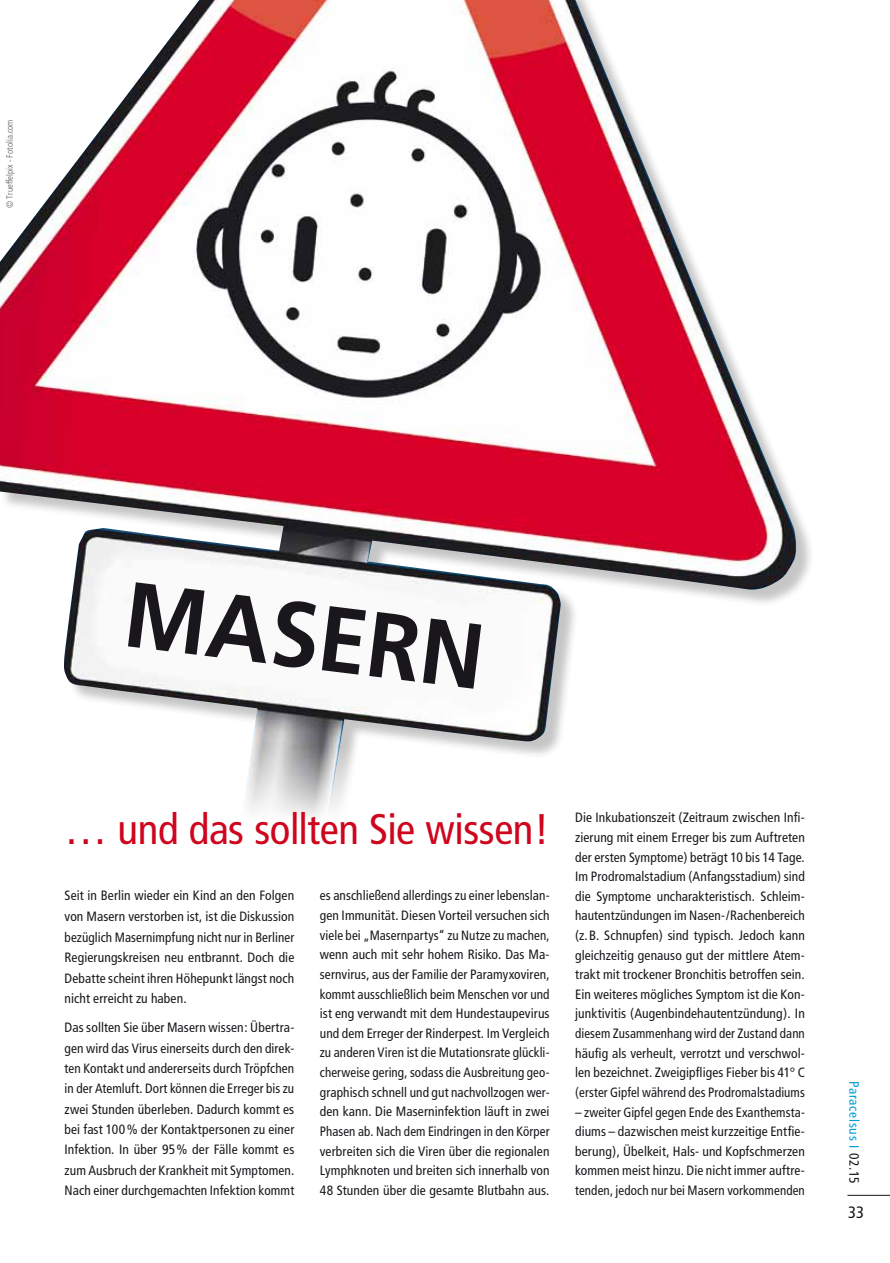
<style>
.page{position:relative;width:890px;height:1263px;background:#fff}
.page>*{position:absolute;margin:0;border:0;box-sizing:border-box;transform-origin:0 0}
.t1{font:700 92.4px "Frutiger";color:#1a171c;scale:.96 1}
.t2{font:condensed 42.75px "Frutiger";letter-spacing:-.01em;color:#ce051d}
.t3{font:condensed 16.5px "Frutiger";color:#1a171c}
.t4{font:condensed 13.5px/19.6px "Frutiger";letter-spacing:.01em;color:#1a171c;text-align:justify}
.t5{font:condensed 13.5px/19.6px "Frutiger";letter-spacing:.01em;color:#1a171c;text-align:justify;scale:.96 1}
.t6{font:condensed 13.5px "Frutiger";letter-spacing:.05em;color:#009dd6}
.t7{font:300 condensed 9px "Frutiger";color:#58585a}
.s1{color:#1a171c}
</style>
<div class="page">
<img style="left:0;top:0;width:796px;height:755px">
<svg style="left:178px;top:724px;width:227px;height:92px"></svg>
<hr style="left:847px;top:1195px;width:42px;height:1px;background:#1a171c">
<p class="t7" style="left:5px;top:208px;width:90px;rotate:-90deg">© Trueffelpix - Fotolia.com</p>
<h1 class="t1" style="left:131px;top:560px;width:378px;rotate:7deg">MASERN</h1>
<h2 class="t2" style="left:65px;top:804px;width:486px">… und das sollten Sie wissen!</h2>
<p class="t4" style="left:65px;top:885px;width:231px;line-height:20.7px">Seit in Berlin wieder ein Kind an den Folgen von Masern verstorben ist, ist die Diskussion bezüglich Masernimpfung nicht nur in Berliner Regierungskreisen neu entbrannt. Doch die Debatte scheint ihren Höhepunkt längst noch nicht erreicht zu haben.</p>
<p class="t4" style="left:65px;top:1017px;width:231px;line-height:20.4px">Das sollten Sie über Masern wissen: Übertra&shy;gen wird das Virus einerseits durch den direk&shy;ten Kontakt und andererseits durch Tröpfchen in der Atemluft. Dort können die Erreger bis zu zwei Stunden überleben. Dadurch kommt es bei fast 100% der Kontaktpersonen zu einer Infektion. In über 95% der Fälle kommt es zum Ausbruch der Krankheit mit Symptomen.<br>Nach einer durchgemachten Infektion kommt</p>
<p class="t4" style="left:320px;top:886px;width:231px">es anschließend allerdings zu einer lebenslan&shy;gen Immunität. Diesen Vorteil versuchen sich viele bei „Masernpartys“ zu Nutze zu machen, wenn auch mit sehr hohem Risiko. Das Ma&shy;sernvirus, aus der Familie der Paramyxoviren, kommt ausschließlich beim Menschen vor und ist eng verwandt mit dem Hundestaupevirus und dem Erreger der Rinderpest. Im Vergleich zu anderen Viren ist die Mutationsrate glückli&shy;cherweise gering, sodass die Ausbreitung geo&shy;graphisch schnell und gut nachvollzogen wer&shy;den kann. Die Maserninfektion läuft in zwei Phasen ab. Nach dem Eindringen in den Körper verbreiten sich die Viren über die regionalen Lymphknoten und breiten sich innerhalb von 48 Stunden über die gesamte Blutbahn aus.</p>
<p class="t4" style="left:575px;top:808px;width:231px">Die Inkubationszeit (Zeitraum zwischen Infi&shy;zierung mit einem Erreger bis zum Auftreten der ersten Symptome) beträgt 10 bis 14 Tage.<br>Im Prodromalstadium (Anfangsstadium) sind die Symptome uncharakteristisch. Schleim&shy;hautentzündungen im Nasen-/Rachenbereich (z.B. Schnupfen) sind typisch. Jedoch kann gleichzeitig genauso gut der mittlere Atem&shy;trakt mit trockener Bronchitis betroffen sein.<br>Ein weiteres mögliches Symptom ist die Kon&shy;junktivitis (Augenbindehautentzündung). In diesem Zusammenhang wird der Zustand dann häufig als verheult, verrotzt und verschwol&shy;len bezeichnet. Zweigipfliges Fieber bis 41° C (erster Gipfel während des Prodromalstadiums</p>
<p class="t5" style="left:575px;top:1102px;width:241px">– zweiter Gipfel gegen Ende des Exanthemsta&shy;diums – dazwischen meist kurzzeitige Entfie&shy;berung), Übelkeit, Hals- und Kopfschmerzen kommen meist hinzu. Die nicht immer auftre&shy;tenden, jedoch nur bei Masern vorkommenden</p>
<p class="t6" style="left:862px;top:1081px;width:104px;rotate:90deg">Paracelsus I <span class="s1">02.15</span></p>
<p class="t3" style="left:848px;top:1202px;width:17px">33</p>
</div>
